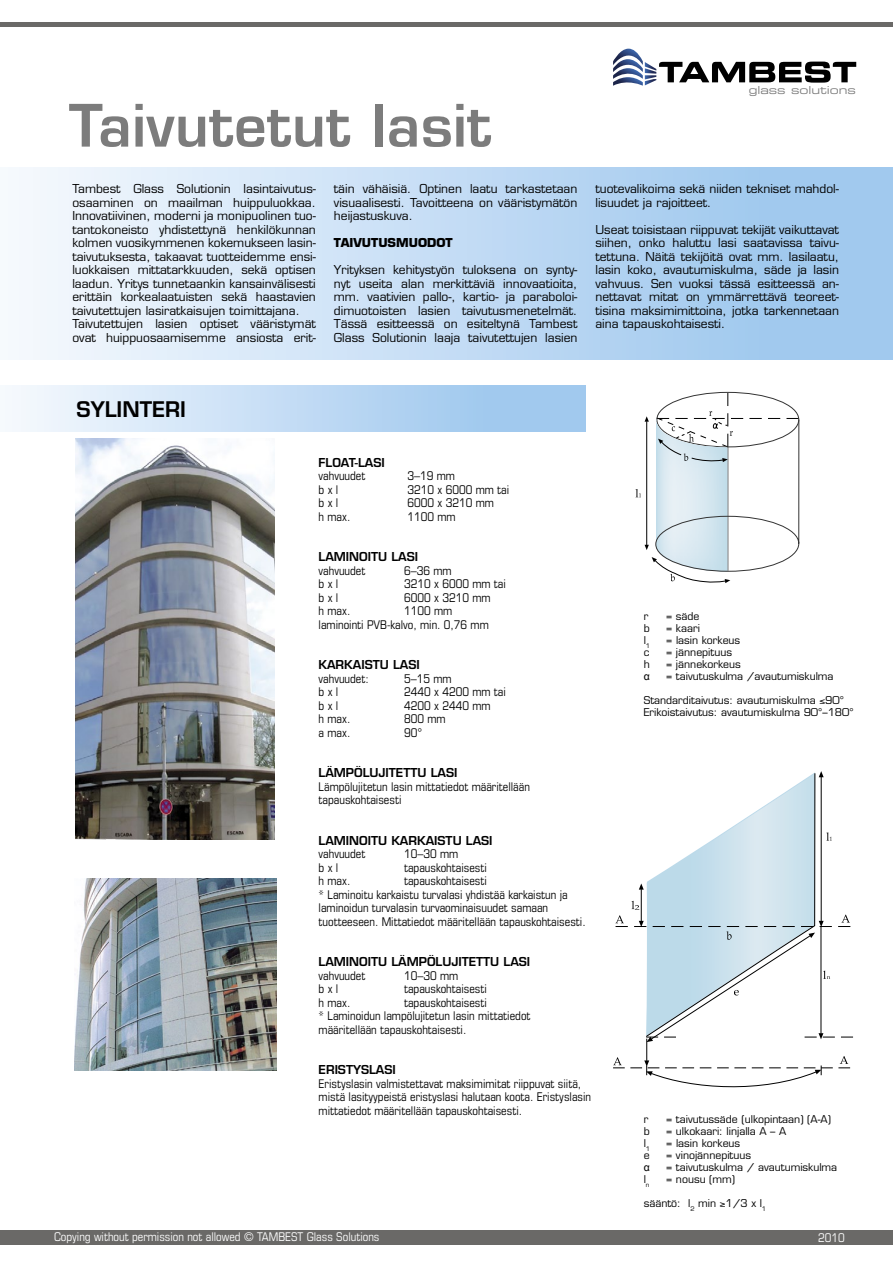
<style>
.page{position:relative;width:893px;height:1263px;background:#fff}
.page>*{position:absolute;margin:0;border:0;box-sizing:border-box;transform-origin:0 0}
.t1{font:600 57px "Eurostile";letter-spacing:.01em;color:#7c7c7c}
.t2{font:600 21px "Eurostile";color:#000}
.t3{font:12px/13.5px "Eurostile";color:#000;text-align:justify}
.t4{font:condensed 12px/13.5px "Eurostile";color:#000}
.t5{font:600 12px "Eurostile";color:#000}
.t6{font:condensed 12px "Eurostile";color:#fff}
.t7{font:700 12px "Eurostile";color:#000}
.t8{font:11.1px "Eurostile Extended Two";color:#7c7c7c}
.t9{font:10.5px/12px "Eurostile";color:#000}
</style>
<div class="page">
<div style="left:0;top:1230px;width:892px;height:14px;background:#6a6967"></div>
<div style="left:0;top:168px;width:892px;height:191px;background:linear-gradient(to right,#f5f9fe,#96c3ec)"></div>
<svg style="left:613px;top:771px;width:240px;height:317px"></svg>
<div style="left:0;top:386px;width:585px;height:46px;background:linear-gradient(to right,#f4f8fe,#95c2ec)"></div>
<hr style="left:0;top:23px;width:892px;height:3px;background:#6a6967">
<svg style="left:613px;top:48px;width:243px;height:38px"></svg>
<img style="left:75px;top:439px;width:200px;height:401px">
<img style="left:75px;top:878px;width:201px;height:193px">
<svg style="left:635px;top:393px;width:164px;height:190px"></svg>
<h1 class="t1" style="left:69px;top:90px;width:424px">Taivutetut lasit</h1>
<p class="t3" style="left:72px;top:182px;width:245px;text-align:left">Tambest Glass Solutionin lasintaivutus&shy;osaaminen on maailman huippuluokkaa.<br>Innovatiivinen, moderni ja monipuolinen tuo&shy;tantokoneisto yhdistettynä henkilökunnan kolmen vuosikymmenen kokemukseen lasin&shy;taivutuksesta, takaavat tuotteidemme ensi&shy;luokkaisen mittatarkkuuden, sekä optisen laadun. Yritys tunnetaankin kansainvälisesti erittäin korkealaatuisten sekä haastavien taivutettujen lasiratkaisujen toimittajana.<br>Taivutettujen lasien optiset vääristymät ovat huippuosaamisemme ansiosta erit-</p>
<p class="t3" style="left:334px;top:182px;width:245px">täin vähäisiä. Optinen laatu tarkastetaan visuaalisesti. Tavoitteena on vääristymätön heijastuskuva.</p>
<p class="t7" style="left:334px;top:235px;width:120px">TAIVUTUSMUODOT</p>
<p class="t3" style="left:334px;top:263px;width:245px">Yrityksen kehitystyön tuloksena on synty&shy;nyt useita alan merkittäviä innovaatioita, mm. vaativien pallo-, kartio- ja paraboloi&shy;dimuotoisten lasien taivutusmenetelmät.<br>Tässä esitteessä on esiteltynä Tambest Glass Solutionin laaja taivutettujen lasien</p>
<p class="t8" style="left:749px;top:82px;width:109px">glass solutions</p>
<p class="t3" style="left:595px;top:182px;width:245px">tuotevalikoima sekä niiden tekniset mahdol&shy;lisuudet ja rajoitteet.</p>
<p class="t3" style="left:595px;top:222px;width:245px">Useat toisistaan riippuvat tekijät vaikuttavat siihen, onko haluttu lasi saatavissa taivu&shy;tettuna. Näitä tekijöitä ovat mm. lasilaatu, lasin koko, avautumiskulma, säde ja lasin vahvuus. Sen vuoksi tässä esitteessä an&shy;nettavat mitat on ymmärrettävä teoreet&shy;tisina maksimimittoina, jotka tarkennetaan aina tapauskohtaisesti.</p>
<h2 class="t2" style="left:77px;top:396px;width:111px">SYLINTERI</h2>
<p class="t5" style="left:319px;top:455px;width:68px">FLOAT-LASI</p>
<p class="t4" style="left:319px;top:469px;width:48px">vahvuudet</p>
<p class="t4" style="left:407px;top:469px;width:49px">3–19 mm</p>
<p class="t4" style="left:319px;top:483px;width:21px">b x l</p>
<p class="t4" style="left:407px;top:483px;width:103px">3210 x 6000 mm tai</p>
<p class="t4" style="left:319px;top:496px;width:21px">b x l</p>
<p class="t4" style="left:407px;top:496px;width:88px">6000 x 3210 mm</p>
<p class="t4" style="left:319px;top:510px;width:33px">h max.</p>
<p class="t4" style="left:407px;top:510px;width:50px">1100 mm</p>
<p class="t5" style="left:319px;top:549px;width:101px">LAMINOITU LASI</p>
<p class="t4" style="left:319px;top:564px;width:48px">vahvuudet</p>
<p class="t4" style="left:404px;top:564px;width:49px">6–36 mm</p>
<p class="t4" style="left:319px;top:577px;width:21px">b x l</p>
<p class="t4" style="left:404px;top:577px;width:103px">3210 x 6000 mm tai</p>
<p class="t4" style="left:319px;top:591px;width:21px">b x l</p>
<p class="t4" style="left:404px;top:591px;width:88px">6000 x 3210 mm</p>
<p class="t4" style="left:319px;top:604px;width:33px">h max.</p>
<p class="t4" style="left:319px;top:604px;width:172px;text-indent:86px">1100 mm laminointi PVB-kalvo, min. 0,76 mm</p>
<p class="t5" style="left:319px;top:657px;width:103px">KARKAISTU LASI</p>
<p class="t4" style="left:319px;top:672px;width:52px">vahvuudet:</p>
<p class="t4" style="left:404px;top:672px;width:49px">5–15 mm</p>
<p class="t4" style="left:319px;top:685px;width:21px">b x l</p>
<p class="t4" style="left:404px;top:685px;width:103px">2440 x 4200 mm tai</p>
<p class="t4" style="left:319px;top:699px;width:21px">b x l</p>
<p class="t4" style="left:404px;top:699px;width:88px">4200 x 2440 mm</p>
<p class="t4" style="left:319px;top:712px;width:33px">h max.</p>
<p class="t4" style="left:404px;top:712px;width:43px">800 mm</p>
<p class="t4" style="left:319px;top:726px;width:33px">a max.</p>
<p class="t4" style="left:404px;top:726px;width:20px">90°</p>
<p class="t5" style="left:319px;top:765px;width:140px">LÄMPÖLUJITETTU LASI</p>
<p class="t4" style="left:319px;top:780px;width:213px">Lämpölujitetun lasin mittatiedot määritellään tapauskohtaisesti</p>
<p class="t5" style="left:319px;top:833px;width:176px">LAMINOITU KARKAISTU LASI</p>
<p class="t4" style="left:319px;top:847px;width:48px">vahvuudet</p>
<p class="t4" style="left:404px;top:847px;width:56px">10–30 mm</p>
<p class="t4" style="left:319px;top:861px;width:21px">b x l</p>
<p class="t4" style="left:404px;top:861px;width:84px">tapauskohtaisesti</p>
<p class="t4" style="left:319px;top:874px;width:33px">h max.</p>
<p class="t4" style="left:319px;top:874px;width:269px;text-indent:86px">tapauskohtaisesti<br>* Laminoitu karkaistu turvalasi yhdistää karkaistun ja laminoidun turvalasin turvaominaisuudet samaan tuotteeseen. Mittatiedot määritellään tapauskohtaisesti.</p>
<p class="t5" style="left:319px;top:954px;width:213px">LAMINOITU LÄMPÖLUJITETTU LASI</p>
<p class="t4" style="left:319px;top:969px;width:48px">vahvuudet</p>
<p class="t4" style="left:404px;top:969px;width:56px">10–30 mm</p>
<p class="t4" style="left:319px;top:982px;width:21px">b x l</p>
<p class="t4" style="left:404px;top:982px;width:84px">tapauskohtaisesti</p>
<p class="t4" style="left:319px;top:996px;width:33px">h max.</p>
<p class="t4" style="left:319px;top:996px;width:213px;text-indent:86px">tapauskohtaisesti<br>* Laminoidun lampölujitetun lasin mittatiedot määritellään tapauskohtaisesti.</p>
<p class="t5" style="left:319px;top:1062px;width:79px">ERISTYSLASI</p>
<p class="t4" style="left:319px;top:1077px;width:274px">Eristyslasin valmistettavat maksimimitat riippuvat siitä, mistä lasityypeistä eristyslasi halutaan koota. Eristyslasin mittatiedot määritellään tapauskohtaisesti.</p>
<p class="t9" style="left:644px;top:610px;width:6px">r</p>
<p class="t9" style="left:666px;top:610px;width:35px">= säde</p>
<p class="t9" style="left:644px;top:622px;width:8px">b</p>
<p class="t9" style="left:666px;top:622px;width:35px">= kaari</p>
<p class="t9" style="left:644px;top:634px;width:8px">l<sub>1</sub></p>
<p class="t9" style="left:666px;top:634px;width:76px">= lasin korkeus</p>
<p class="t9" style="left:644px;top:646px;width:7px">c</p>
<p class="t9" style="left:666px;top:646px;width:67px">= jännepituus</p>
<p class="t9" style="left:644px;top:658px;width:8px">h</p>
<p class="t9" style="left:666px;top:658px;width:169px">= jännekorkeus<br>= taivutuskulma /avautumiskulma</p>
<p class="t9" style="left:644px;top:694px;width:211px">Standarditaivutus: avautumiskulma 90°<br>Erikoistaivutus: avautumiskulma 90°–180°</p>
<p class="t9" style="left:644px;top:1113px;width:6px">r</p>
<p class="t9" style="left:666px;top:1113px;width:166px">= taivutussäde (ulkopintaan) (A-A)</p>
<p class="t9" style="left:644px;top:1125px;width:8px">b</p>
<p class="t9" style="left:666px;top:1125px;width:122px">= ulkokaari: linjalla A – A</p>
<p class="t9" style="left:644px;top:1137px;width:8px">l<sub>1</sub></p>
<p class="t9" style="left:666px;top:1137px;width:76px">= lasin korkeus</p>
<p class="t9" style="left:644px;top:1149px;width:7px">e</p>
<p class="t9" style="left:666px;top:1149px;width:172px">= vinojännepituus<br>= taivutuskulma / avautumiskulma</p>
<p class="t9" style="left:644px;top:1173px;width:7px">l<sub>n</sub></p>
<p class="t9" style="left:666px;top:1173px;width:70px">= nousu (mm)</p>
<p class="t9" style="left:644px;top:1197px;width:124px">sääntö: l<sub>2</sub> min 1/3 x l<sub>1</sub></p>
<p class="t6" style="left:54px;top:1229px;width:327px">Copying without permission not allowed © TAMBEST Glass Solutions</p>
<p class="t6" style="left:818px;top:1231px;width:28px">2010</p>
</div>
